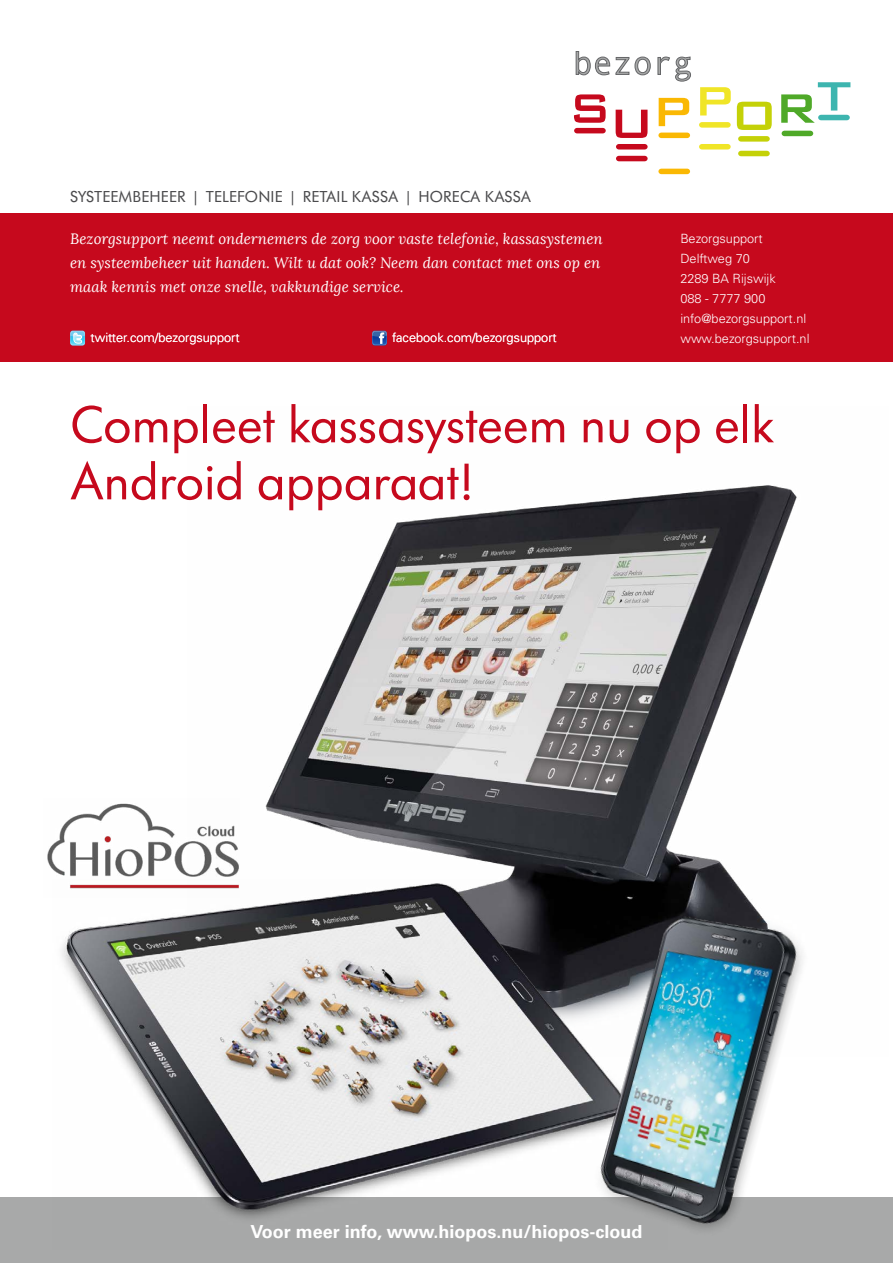
<style>
.page{position:relative;width:893px;height:1263px;background:#fff}
.page>*{position:absolute;margin:0;border:0;box-sizing:border-box;transform-origin:0 0}
.t1{font:54px/57px "Futura SB";letter-spacing:-.005em;color:#c6091d}
.t2{font:700 18px "Univers LT Std";color:#fff}
.t3{font:16.5px "Futura SB";letter-spacing:.01em;color:#4b4b4d}
.t4{font:italic 15px/24px "Lora";color:#fff}
.t5{font:300 12.75px/20px "Univers LT Std";color:#fff}
</style>
<div class="page">
<div style="left:0;top:1197px;width:893px;height:66px;background:#a8a9a9"></div>
<div style="left:0;top:213px;width:893px;height:148px;background:#c6091d"></div>
<svg style="left:737px;top:102px;width:35px;height:28px"></svg>
<svg style="left:616px;top:110px;width:31px;height:28px"></svg>
<svg style="left:574px;top:94px;width:32px;height:29px"></svg>
<svg style="left:659px;top:98px;width:30px;height:28px"></svg>
<svg style="left:700px;top:87px;width:31px;height:28px"></svg>
<svg style="left:781px;top:82px;width:69px;height:41px"></svg>
<div style="left:574px;top:128px;width:32px;height:5px;background:#c6091d;border-radius:3px"></div>
<div style="left:616px;top:144px;width:32px;height:5px;background:#c6091d;border-radius:3px"></div>
<div style="left:658px;top:133px;width:32px;height:5px;background:#fab803;border-radius:3px"></div>
<div style="left:658px;top:169px;width:32px;height:5px;background:#fab803;border-radius:3px"></div>
<div style="left:699px;top:122px;width:32px;height:6px;background:#f0e527;border-radius:3px"></div>
<div style="left:699px;top:144px;width:32px;height:5px;background:#f0e527;border-radius:3px"></div>
<div style="left:738px;top:136px;width:32px;height:6px;background:#c4d107;border-radius:3px"></div>
<div style="left:782px;top:131px;width:31px;height:5px;background:#4fa928;border-radius:3px"></div>
<div style="left:818px;top:115px;width:32px;height:5px;background:#3db5af;border-radius:3px"></div>
<div style="left:738px;top:151px;width:32px;height:5px;background:#c4d107;border-radius:3px"></div>
<div style="left:616px;top:156px;width:32px;height:5px;background:#c6091d;border-radius:3px"></div>
<svg style="left:575px;top:51px;width:76px;height:25px"></svg>
<svg style="left:657px;top:56px;width:34px;height:26px"></svg>
<svg style="left:70px;top:331px;width:15px;height:14px"></svg>
<svg style="left:372px;top:331px;width:15px;height:14px"></svg>
<img style="left:265px;top:485px;width:532px;height:408px">
<img style="left:61px;top:879px;width:607px;height:340px">
<img style="left:47px;top:803px;width:193px;height:94px">
<img style="left:571px;top:893px;width:232px;height:337px">
<p class="t3" style="left:70px;top:187px;width:462px">SYSTEEMBEHEER | TELEFONIE | RETAIL KASSA | HORECA KASSA</p>
<p class="t4" style="left:70px;top:227px;width:534px">Bezorgsupport neemt ondernemers de zorg voor vaste telefonie, kassasystemen en systeembeheer uit handen. Wilt u dat ook? Neem dan contact met ons op en maak kennis met onze snelle, vakkundige service.</p>
<p class="t5" style="left:90px;top:328px;width:151px">twitter.com/bezorgsupport</p>
<p class="t5" style="left:392px;top:328px;width:166px">facebook.com/bezorgsupport</p>
<p class="t5" style="left:680px;top:229px;width:131px">Bezorgsupport<br>Delftweg 70<br>2289 BA Rijswijk<br>088 - 7777 900 info@bezorgsupport.nl www.bezorgsupport.nl</p>
<h1 class="t1" style="left:70px;top:397px;width:706px">Compleet kassasysteem nu op elk<br>Android apparaat!</h1>
<p class="t2" style="left:251px;top:1221px;width:393px">Voor meer info, www.hiopos.nu/hiopos-cloud</p>
</div>
